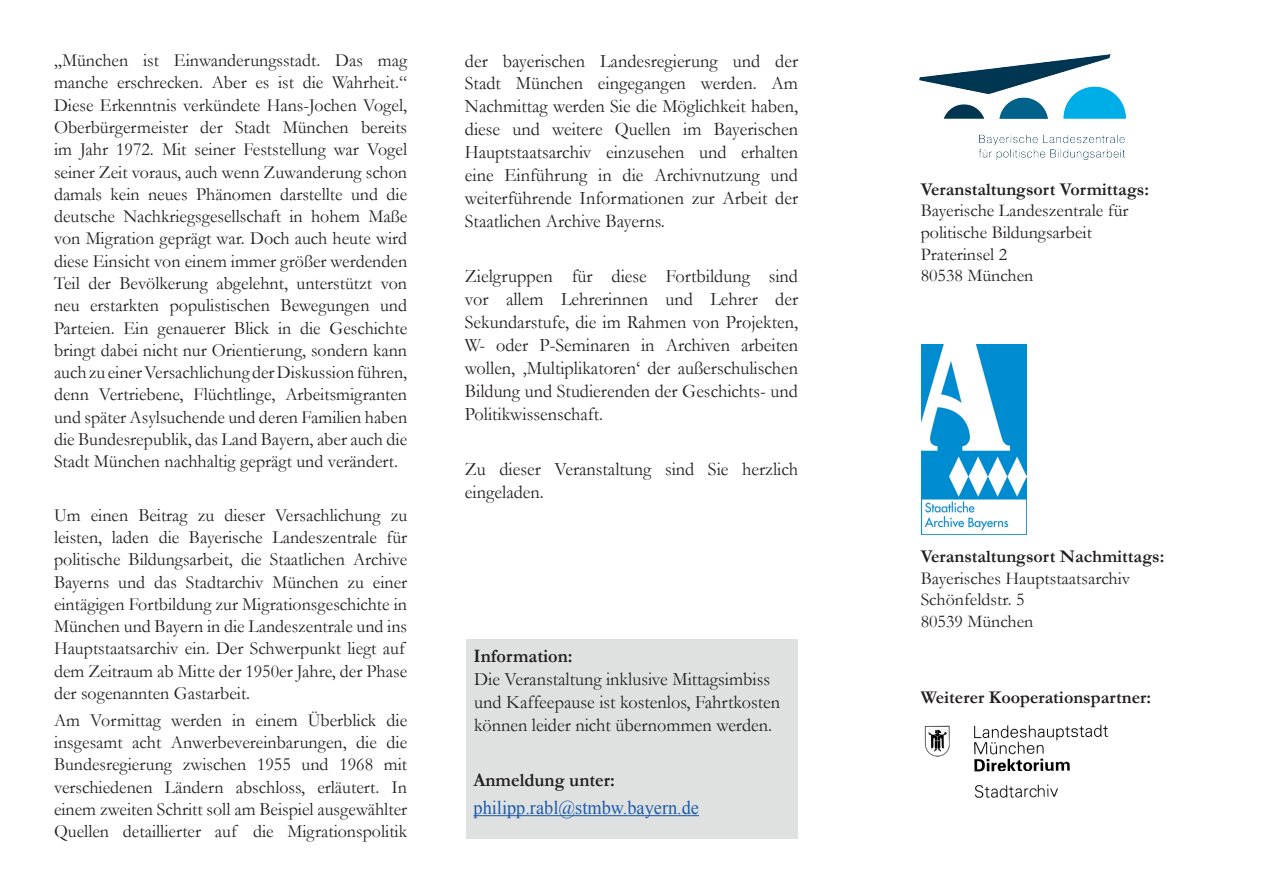
<style>
.page{position:relative;width:1263px;height:893px;background:#fff}
.page>*{position:absolute;margin:0;border:0;box-sizing:border-box;transform-origin:0 0}
.t1{font:19.05px/23px "Garamond";color:#231f20;text-align:justify;scale:.96 1}
.t2{font:19.05px "Times New Roman";color:#1b5baa;scale:.96 1}
.t3{font:700 19.05px "Garamond";color:#231f20;scale:.96 1}
.t4{font:18.6px/22.4px "Garamond";color:#231f20;text-align:justify}
.t5{font:18px/21.6px "Garamond";color:#231f20}
.t6{font:700 18px "Garamond";color:#231f20}
</style>
<div class="page">
<div style="left:466px;top:640px;width:331px;height:199px;background:#dfe1e1"></div>
<hr style="left:473px;top:815px;width:226px;height:1px;background:#1b5baa">
<img style="left:919px;top:55px;width:207px;height:105px">
<img style="left:921px;top:344px;width:105px;height:190px">
<img style="left:924px;top:724px;width:185px;height:74px">
<p class="t4" style="left:54px;top:49px;width:355px">„München ist Einwanderungsstadt. Das mag manche erschrecken. Aber es ist die Wahrheit.“ Diese Erkenntnis verkündete Hans-Jochen Vogel, Oberbürgermeister der Stadt München bereits im Jahr 1972. Mit seiner Feststellung war Vogel seiner Zeit voraus, auch wenn Zuwanderung schon damals kein neues Phänomen darstellte und die deutsche Nachkriegsgesellschaft in hohem Maße von Migration geprägt war. Doch auch heute wird diese Einsicht von einem immer größer werdenden Teil der Bevölkerung abgelehnt, unterstützt von neu erstarkten populistischen Bewegungen und Parteien. Ein genauerer Blick in die Geschichte bringt dabei nicht nur Orientierung, sondern kann auch zu einer Versachlichung der Diskussion führen, denn Vertriebene, Flüchtlinge, Arbeitsmigranten und später Asylsuchende und deren Familien haben die Bundesrepublik, das Land Bayern, aber auch die Stadt München nachhaltig geprägt und verändert.</p>
<p class="t4" style="left:54px;top:503px;width:355px;text-align:left">Um einen Beitrag zu dieser Versachlichung zu leisten, laden die Bayerische Landeszentrale für politische Bildungsarbeit, die Staatlichen Archive Bayerns und das Stadtarchiv München zu einer eintägigen Fortbildung zur Migrationsgeschichte in München und Bayern in die Landeszentrale und ins Hauptstaatsarchiv ein. Der Schwerpunkt liegt auf dem Zeitraum ab Mitte der 1950er Jahre, der Phase der sogenannten Gastarbeit.</p>
<p class="t4" style="left:54px;top:708px;width:355px">Am Vormittag werden in einem Überblick die insgesamt acht Anwerbevereinbarungen, die die Bundesregierung zwischen 1955 und 1968 mit verschiedenen Ländern abschloss, erläutert. In einem zweiten Schritt soll am Beispiel ausgewählter Quellen detaillierter auf die Migrationspolitik</p>
<p class="t1" style="left:465px;top:49px;width:349px">der bayerischen Landesregierung und der Stadt München eingegangen werden. Am Nachmittag werden Sie die Möglichkeit haben, diese und weitere Quellen im Bayerischen Hauptstaatsarchiv einzusehen und erhalten eine Einführung in die Archivnutzung und weiterführende Informationen zur Arbeit der Staatlichen Archive Bayerns.</p>
<p class="t1" style="left:465px;top:264px;width:349px">Zielgruppen für diese Fortbildung sind vor allem Lehrerinnen und Lehrer der Sekundarstufe, die im Rahmen von Projekten, W- oder P-Seminaren in Archiven arbeiten wollen, ‚Multiplikatoren‘ der außerschulischen Bildung und Studierenden der Geschichts- und Politikwissenschaft.</p>
<p class="t1" style="left:465px;top:457px;width:349px">Zu dieser Veranstaltung sind Sie herzlich eingeladen.</p>
<p class="t3" style="left:473px;top:643px;width:105px">Information:</p>
<p class="t1" style="left:474px;top:667px;width:320px;text-align:left">Die Veranstaltung inklusive Mittagsimbiss und Kaffeepause ist kostenlos, Fahrtkosten können leider nicht übernommen werden.</p>
<p class="t3" style="left:473px;top:767px;width:149px">Anmeldung unter:</p>
<p class="t2" style="left:473px;top:794px;width:236px">philipp.rabl@stmbw.bayern.de</p>
<p class="t6" style="left:921px;top:177px;width:230px">Veranstaltungsort Vormittags:</p>
<p class="t5" style="left:921px;top:200px;width:209px">Bayerische Landeszentrale für politische Bildungsarbeit<br>Praterinsel 2<br>80538 München</p>
<p class="t6" style="left:921px;top:544px;width:245px">Veranstaltungsort Nachmittags:</p>
<p class="t5" style="left:921px;top:567px;width:211px">Bayerisches Hauptstaatsarchiv<br>Schönfeldstr. 5<br>80539 München</p>
<p class="t6" style="left:921px;top:685px;width:232px">Weiterer Kooperationspartner:</p>
</div>
